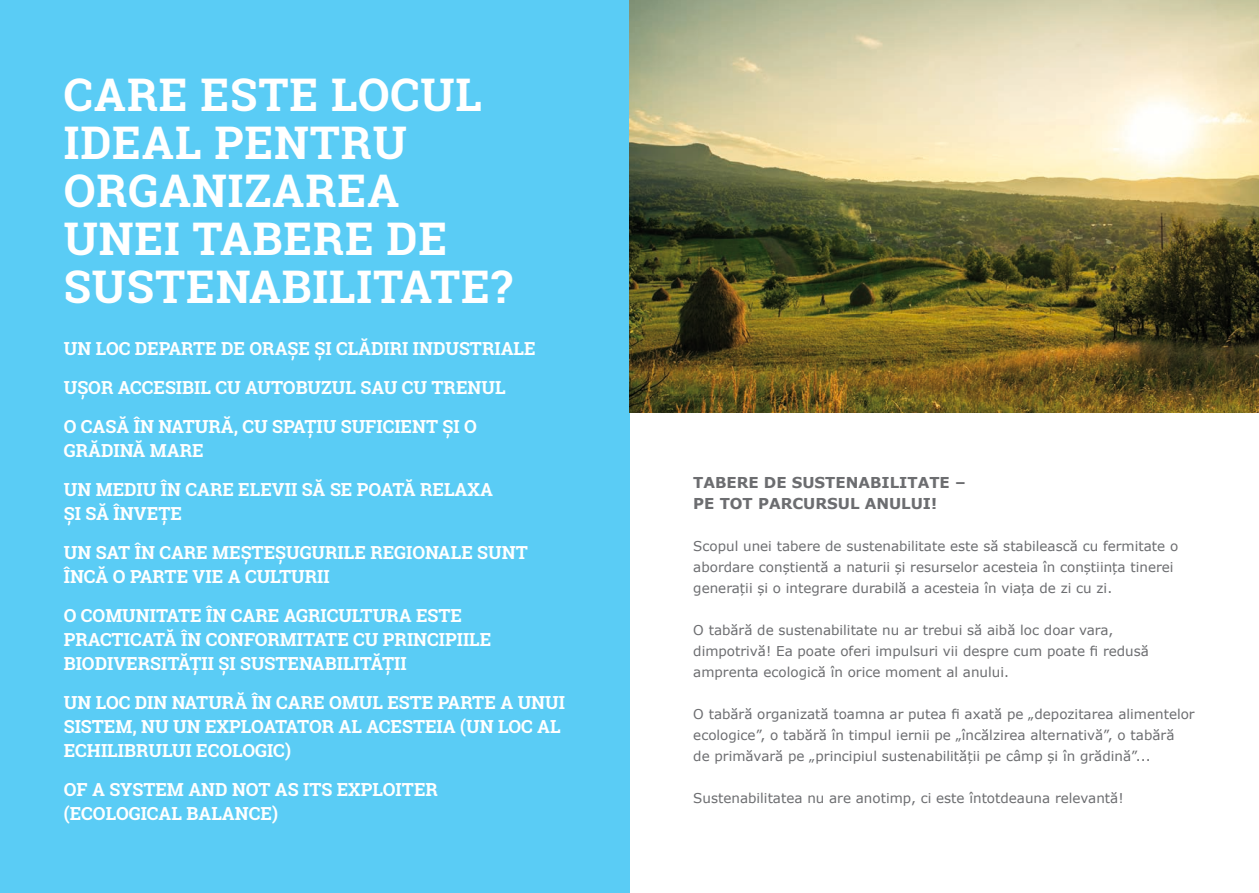
<style>
.page{position:relative;width:1259px;height:893px;background:#fff}
.page>*{position:absolute;margin:0;border:0;box-sizing:border-box;transform-origin:0 0}
.t1{font:700 45px/48px "Roboto Slab";letter-spacing:.02em;color:#fff}
.t2{font:700 18px/24px "Roboto Slab";color:#fff}
.t3{font:700 15px/21px "Verdana";color:#6c6d70}
.t4{font:13.5px/21px "Verdana";color:#6c6d70}
</style>
<div class="page">
<div style="left:0;top:0;width:629px;height:893px;background:#5accf5"></div>
<img style="left:629px;top:0;width:630px;height:412px">
<p class="t1" style="left:64px;top:70px;width:450px">CARE ESTE LOCUL<br>IDEAL PENTRU<br>ORGANIZAREA<br>UNEI TABERE DE<br>SUSTENABILITATE?</p>
<p class="t2" style="left:64px;top:336px;width:473px">UN LOC DEPARTE DE ORAȘE ȘI CLĂDIRI INDUSTRIALE</p>
<p class="t2" style="left:64px;top:375px;width:443px">UȘOR ACCESIBIL CU AUTOBUZUL SAU CU TRENUL</p>
<p class="t2" style="left:64px;top:414px;width:414px">O CASĂ ÎN NATURĂ, CU SPAȚIU SUFICIENT ȘI O<br>GRĂDINĂ MARE</p>
<p class="t2" style="left:64px;top:477px;width:431px">UN MEDIU ÎN CARE ELEVII SĂ SE POATĂ RELAXA<br>ȘI SĂ ÎNVEȚE</p>
<p class="t2" style="left:64px;top:540px;width:465px">UN SAT ÎN CARE MEȘTEȘUGURILE REGIONALE SUNT<br>ÎNCĂ O PARTE VIE A CULTURII</p>
<p class="t2" style="left:64px;top:603px;width:429px">O COMUNITATE ÎN CARE AGRICULTURA ESTE<br>PRACTICATĂ ÎN CONFORMITATE CU PRINCIPIILE<br>BIODIVERSITĂȚII ȘI SUSTENABILITĂȚII</p>
<p class="t2" style="left:64px;top:690px;width:503px">UN LOC DIN NATURĂ ÎN CARE OMUL ESTE PARTE A UNUI<br>SISTEM, NU UN EXPLOATATOR AL ACESTEIA (UN LOC AL<br>ECHILIBRULUI ECOLOGIC)</p>
<p class="t2" style="left:64px;top:777px;width:375px">OF A SYSTEM AND NOT AS ITS EXPLOITER (ECOLOGICAL BALANCE)</p>
<p class="t3" style="left:693px;top:471px;width:274px">TABERE DE SUSTENABILITATE –<br>PE TOT PARCURSUL ANULUI!</p>
<p class="t4" style="left:693px;top:535px;width:486px">Scopul unei tabere de sustenabilitate este să stabilească cu fermitate o abordare conștientă a naturii și resurselor acesteia în conștiința tinerei generații și o integrare durabilă a acesteia în viața de zi cu zi.</p>
<p class="t4" style="left:693px;top:619px;width:457px">O tabără de sustenabilitate nu ar trebui să aibă loc doar vara, dimpotrivă! Ea poate oferi impulsuri vii despre cum poate fi redusă amprenta ecologică în orice moment al anului.</p>
<p class="t4" style="left:693px;top:703px;width:503px">O tabără organizată toamna ar putea fi axată pe „depozitarea alimentelor ecologice”, o tabără în timpul iernii pe „încălzirea alternativă”, o tabără<br>de primăvară pe „principiul sustenabilității pe câmp și în grădină”...</p>
<p class="t4" style="left:693px;top:787px;width:432px">Sustenabilitatea nu are anotimp, ci este întotdeauna relevantă!</p>
</div>
